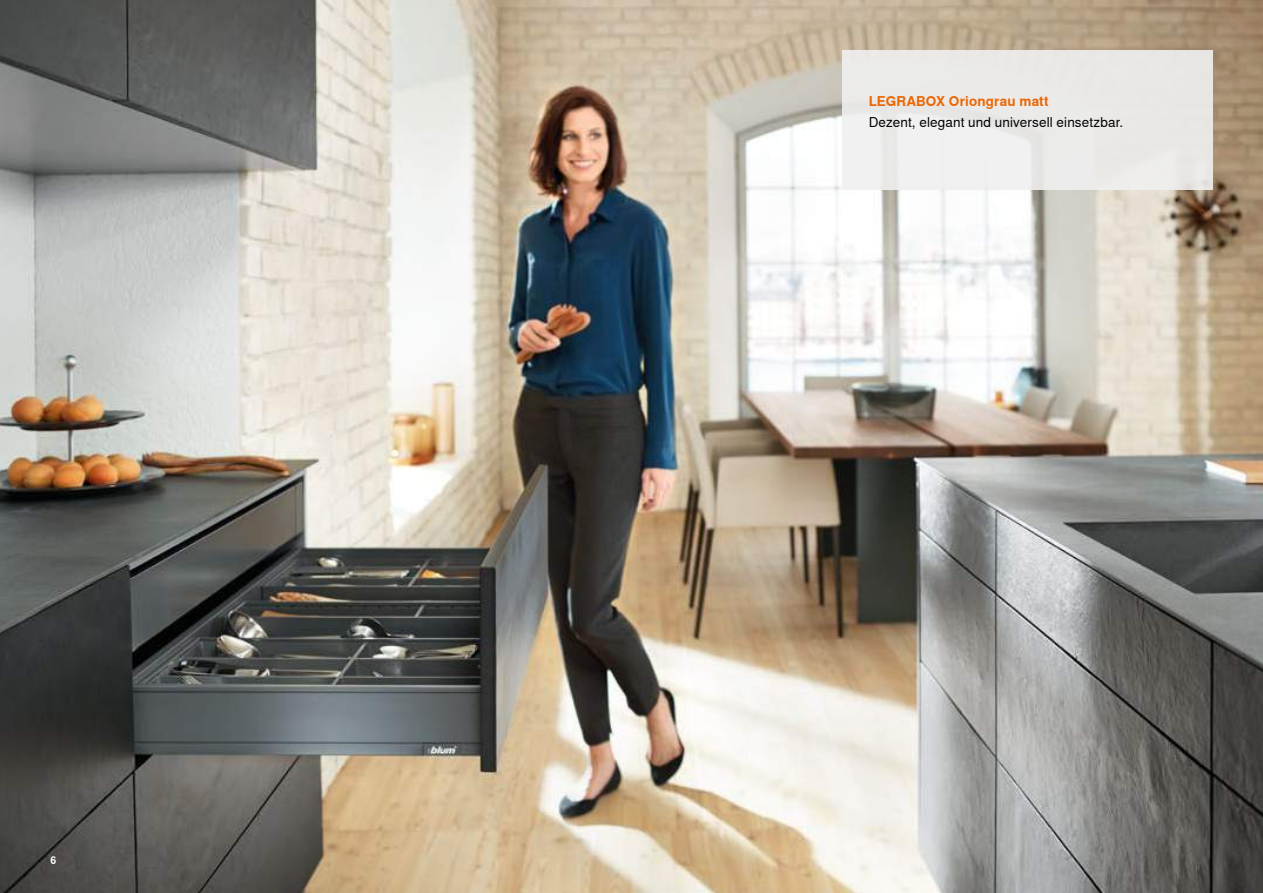
<style>
.page{position:relative;width:1263px;height:893px;background:#fff}
.page>*{position:absolute;margin:0;border:0;box-sizing:border-box;transform-origin:0 0}
.t1{font:13.5px "Nimbus Sans Global";letter-spacing:.01em;color:#000}
.t2{font:700 13.5px "Nimbus Sans Global";letter-spacing:.01em;color:#ec6602}
.t3{font:700 10.5px "Nimbus Sans Global";color:#fff}
</style>
<div class="page">
<img style="left:0;top:0;width:1263px;height:893px">
<div style="left:842px;top:50px;width:370px;height:140px;background:#ebeae9"></div>
<p class="t3" style="left:51px;top:854px;width:7px">6</p>
<p class="t2" style="left:869px;top:93px;width:181px">LEGRABOX Oriongrau matt</p>
<p class="t1" style="left:869px;top:114px;width:256px">Dezent, elegant und universell einsetzbar.</p>
</div>
